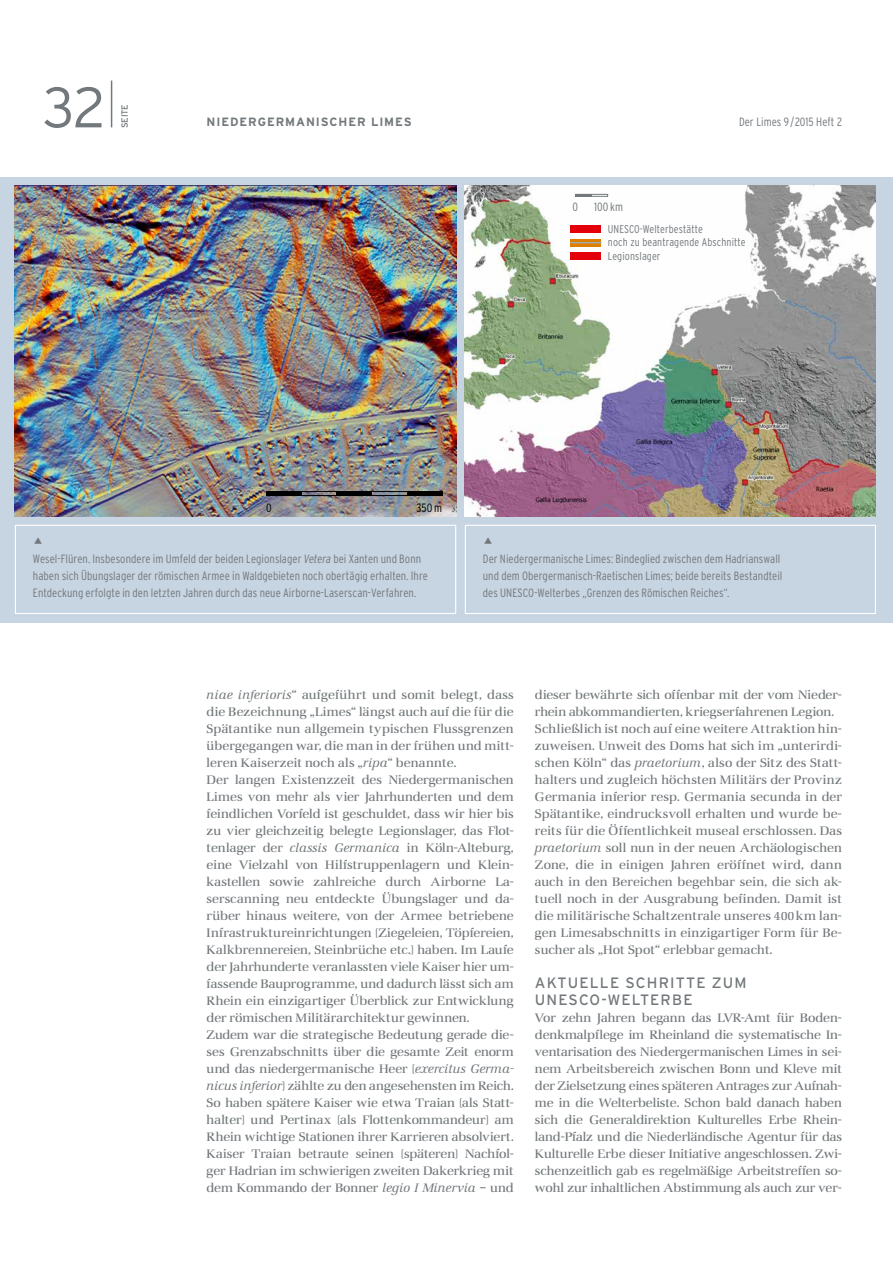
<style>
.page{position:relative;width:893px;height:1263px;background:#fff}
.page>*{position:absolute;margin:0;border:0;box-sizing:border-box;transform-origin:0 0}
.t1{font:300 56.85px "Interstate";color:#72787b}
.t2{font:15px/17px "Interstate";letter-spacing:.075em;color:#72787b}
.t3{font:12.75px/17px "Marconi EF";letter-spacing:.005em;color:#72787b}
.t4{font:300 condensed 12px/17px "Interstate";color:#72787b}
.t5{font:700 12px "Interstate";letter-spacing:.075em;color:#72787b}
.t6{font:300 condensed 12px "Interstate";color:#000}
.t7{font:300 condensed 11.25px/13.5px "Interstate";letter-spacing:.01em;color:#72787b}
.t8{font:9px "Interstate";letter-spacing:-.025em;color:#72787b}
.s1{font-style:italic}
</style>
<div class="page">
<div style="left:0;top:177px;width:893px;height:445px;background:#c7d4e2"></div>
<div style="left:15px;top:525px;width:441px;height:89px;border:1px solid #fff"></div>
<div style="left:465px;top:525px;width:411px;height:89px;border:1px solid #fff"></div>
<img style="left:15px;top:186px;width:441px;height:330px">
<img style="left:465px;top:186px;width:411px;height:330px">
<div style="left:570px;top:252px;width:31px;height:8px;background:#e3000b"></div>
<div style="left:570px;top:225px;width:31px;height:8px;background:#e3000b"></div>
<svg style="left:570px;top:239px;width:31px;height:7px"></svg>
<hr style="left:570px;top:242px;width:31px;height:1px;background:#9eabaf">
<svg style="left:575px;top:194px;width:33px;height:3px"></svg>
<svg style="left:301px;top:491px;width:106px;height:5px"></svg>
<div style="left:266px;top:491px;width:35px;height:5px;background:#000"></div>
<div style="left:336px;top:491px;width:36px;height:5px;background:#000"></div>
<div style="left:407px;top:491px;width:35px;height:5px;background:#000"></div>
<hr style="left:111px;top:81px;width:1px;height:46px;background:#72787b">
<h1 class="t1" style="left:43px;top:75px;width:64px">32</h1>
<p class="t8" style="left:119px;top:128px;width:25px;rotate:-90deg">SEITE</p>
<p class="t5" style="left:207px;top:115px;width:207px">NIEDERGERMANISCHER LIMES</p>
<p class="t4" style="left:739px;top:113px;width:104px">Der Limes 9 /2015 Heft 2</p>
<p class="t4" style="left:573px;top:198px;width:7px">0</p>
<p class="t4" style="left:594px;top:198px;width:31px">100 km</p>
<p class="t7" style="left:608px;top:222px;width:139px">UNESCO-Welterbestätte<br>noch zu beantragende Abschnitte<br>Legionslager</p>
<p class="t6" style="left:266px;top:501px;width:7px">0</p>
<p class="t6" style="left:417px;top:501px;width:27px">350m</p>
<p class="t4" style="left:33px;top:550px;width:397px">Wesel-Flüren. Insbesondere im Umfeld der beiden Legionslager <span class="s1">Vetera</span> bei Xanten und Bonn haben sich Übungslager der römischen Armee in Waldgebieten noch obertägig erhalten. Ihre<br>Entdeckung erfolgte in den letzten Jahren durch das neue Airborne-Laserscan-Verfahren.</p>
<p class="t4" style="left:483px;top:550px;width:301px">Der Niedergermanische Limes: Bindeglied zwischen dem Hadrianswall und dem Obergermanisch-Raetischen Limes; beide bereits Bestandteil des UNESCO-Welterbes „Grenzen des Römischen Reiches“.</p>
<p class="t3" style="left:207px;top:686px;width:309px"><span class="s1">niae inferioris</span>“ aufgeführt und somit belegt, dass die Bezeichnung „Limes“ längst auch auf die für die Spätantike nun allgemein typischen Flussgrenzen übergegangen war, die man in der frühen und mitt&shy;leren Kaiserzeit noch als „<span class="s1">ripa</span>“ benannte.<br>Der langen Existenzzeit des Niedergermanischen Limes von mehr als vier Jahrhunderten und dem feindlichen Vorfeld ist geschuldet, dass wir hier bis zu vier gleichzeitig belegte Legionslager, das Flot&shy;tenlager der <span class="s1">classis Germanica</span> in Köln-Alteburg, eine Vielzahl von Hilfstruppenlagern und Klein&shy;kastellen sowie zahlreiche durch Airborne La&shy;serscanning neu entdeckte Übungslager und da&shy;rüber hinaus weitere, von der Armee betriebene Infrastruktureinrichtungen (Ziegeleien, Töpfereien, Kalkbrennereien, Steinbrüche etc.) haben. Im Laufe der Jahrhunderte veranlassten viele Kaiser hier um&shy;fassende Bauprogramme, und dadurch lässt sich am Rhein ein einzigartiger Überblick zur Entwicklung der römischen Militärarchitektur gewinnen.<br>Zudem war die strategische Bedeutung gerade die&shy;ses Grenzabschnitts über die gesamte Zeit enorm und das niedergermanische Heer (<span class="s1">exercitus Germa&shy;nicus inferior</span>) zählte zu den angesehensten im Reich.<br>So haben spätere Kaiser wie etwa Traian (als Statt&shy;halter) und Pertinax (als Flottenkommandeur) am Rhein wichtige Stationen ihrer Karrieren absolviert.<br>Kaiser Traian betraute seinen (späteren) Nachfol&shy;ger Hadrian im schwierigen zweiten Dakerkrieg mit dem Kommando der Bonner <span class="s1">legio I Minervia</span> – und</p>
<p class="t3" style="left:535px;top:686px;width:309px">dieser bewährte sich offenbar mit der vom Nieder&shy;rhein abkommandierten, kriegserfahrenen Legion.<br>Schließlich ist noch auf eine weitere Attraktion hin&shy;zuweisen. Unweit des Doms hat sich im „unterirdi&shy;schen Köln“ das <span class="s1">praetorium</span>, also der Sitz des Statt&shy;halters und zugleich höchsten Militärs der Provinz Germania inferior resp. Germania secunda in der Spätantike, eindrucksvoll erhalten und wurde be&shy;reits für die Öffentlichkeit museal erschlossen. Das <span class="s1">praetorium</span> soll nun in der neuen Archäologischen Zone, die in einigen Jahren eröffnet wird, dann auch in den Bereichen begehbar sein, die sich ak&shy;tuell noch in der Ausgrabung befinden. Damit ist die militärische Schaltzentrale unseres 400km lan&shy;gen Limesabschnitts in einzigartiger Form für Be&shy;sucher als „Hot Spot“ erlebbar gemacht.</p>
<p class="t2" style="left:535px;top:974px;width:213px">AKTUELLE SCHRITTE ZUM<br>UNESCO-WELTERBE</p>
<p class="t3" style="left:535px;top:1009px;width:308px;text-align:justify">Vor zehn Jahren begann das LVR-Amt für Boden&shy;denkmalpflege im Rheinland die systematische In&shy;ventarisation des Niedergermanischen Limes in sei&shy;nem Arbeitsbereich zwischen Bonn und Kleve mit der Zielsetzung eines späteren Antrages zur Aufnah&shy;me in die Welterbeliste. Schon bald danach haben sich die Generaldirektion Kulturelles Erbe Rhein&shy;land-Pfalz und die Niederländische Agentur für das Kulturelle Erbe dieser Initiative angeschlossen. Zwi&shy;schenzeitlich gab es regelmäßige Arbeitstreffen so&shy;wohl zur inhaltlichen Abstimmung als auch zur ver-</p>
</div>
